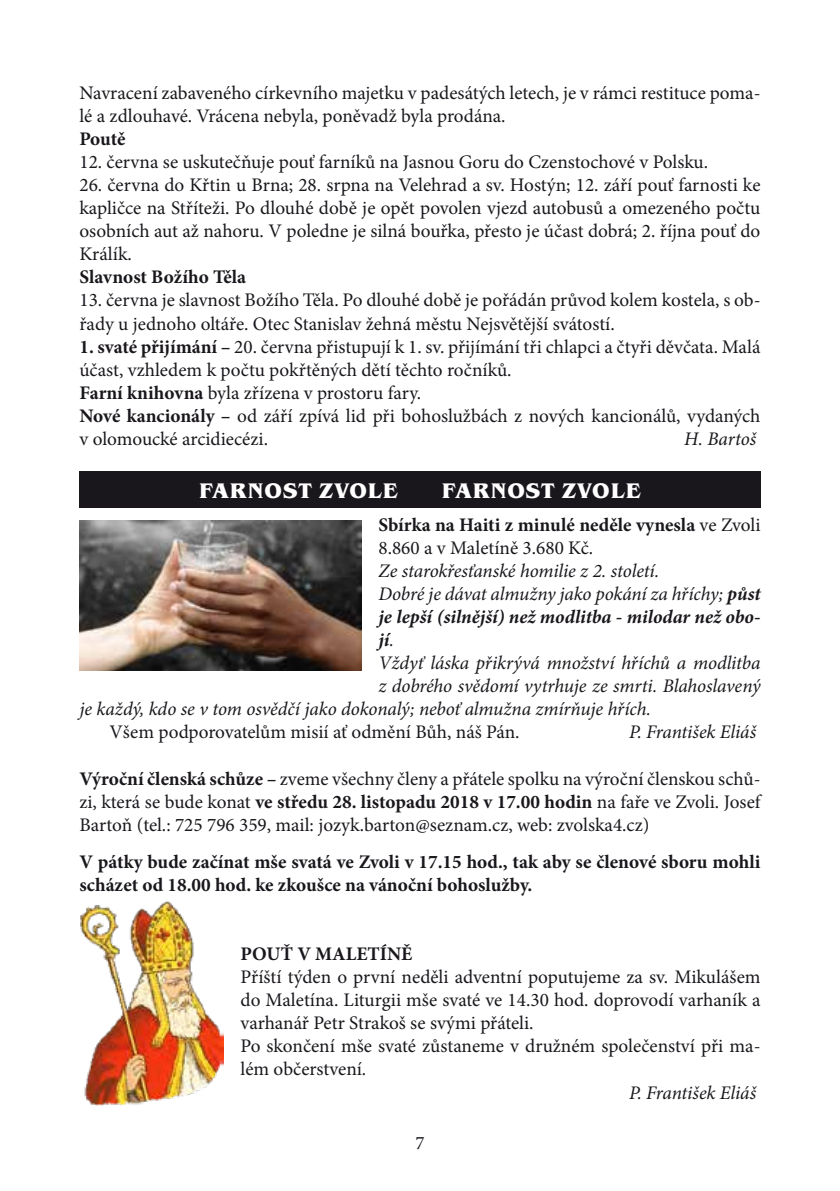
<style>
.page{position:relative;width:840px;height:1191px;background:#fff}
.page>*{position:absolute;margin:0;border:0;box-sizing:border-box;transform-origin:0 0}
.t1{font:700 21.8px "Benguiat Itc TOT";letter-spacing:.045em;color:#fff}
.t2{font:19.2px/23px "Minion Pro";color:#1a171c}
.t3{font:italic 19.2px "Minion Pro";letter-spacing:-.01em;color:#1a171c}
.t4{font:700 19.2px/23px "Minion Pro";color:#1a171c}
.t5{font:italic 700 19.2px "Minion Pro";color:#1a171c}
.t6{font:19px "Minion Pro";color:#1a171c}
.s1{font-weight:700}
.s2{font-weight:400}
</style>
<div class="page">
<div style="left:79px;top:471px;width:681px;height:37px;background:#1a171c"></div>
<img style="left:80px;top:900px;width:143px;height:206px">
<img style="left:80px;top:520px;width:281px;height:150px">
<p class="t2" style="left:79px;top:81px;width:682px">Navracení zabaveného církevního majetku v padesátých letech, je v rámci restituce poma&shy;lé a zdlouhavé. Vrácena nebyla, poněvadž byla prodána.</p>
<p class="t4" style="left:79px;top:127px;width:47px">Poutě</p>
<p class="t2" style="left:79px;top:151px;width:629px">12. června se uskutečňuje pouť farníků na Jasnou Goru do Czenstochové v Polsku.</p>
<p class="t2" style="left:79px;top:174px;width:682px;text-align:justify">26. června do Křtin u Brna; 28. srpna na Velehrad a sv. Hostýn; 12. září pouť farnosti ke kapličce na Stříteži. Po dlouhé době je opět povolen vjezd autobusů a omezeného počtu osobních aut až nahoru. V poledne je silná bouřka, přesto je účast dobrá; 2. října pouť do Králík.</p>
<p class="t4" style="left:79px;top:265px;width:168px">Slavnost Božího Těla</p>
<p class="t2" style="left:79px;top:289px;width:682px">13. června je slavnost Božího Těla. Po dlouhé době je pořádán průvod kolem kostela, s ob&shy;řady u jednoho oltáře. Otec Stanislav žehná městu Nejsvětější svátostí.</p>
<p class="t2" style="left:79px;top:335px;width:682px"><span class="s1">1. svaté přijímání –</span> 20. června přistupují k 1. sv. přijímání tři chlapci a čtyři děvčata. Malá účast, vzhledem k počtu pokřtěných dětí těchto ročníků.<br><span class="s1">Farní knihovna</span> byla zřízena v prostoru fary.<br><span class="s1">Nové kancionály –</span> od září zpívá lid při bohoslužbách z nových kancionálů, vydaných v olomoucké arcidiecézi.</p>
<p class="t3" style="left:683px;top:425px;width:73px">H. Bartoš</p>
<p class="t1" style="left:199px;top:478px;width:200px">FARNOST ZVOLE</p>
<p class="t1" style="left:441px;top:478px;width:200px">FARNOST ZVOLE</p>
<p class="t4" style="left:378px;top:513px;width:383px">Sbírka na Haiti z minulé neděle vynesla <span class="s2">ve Zvoli<br>8.860 a v Maletíně 3.680 Kč.</span></p>
<p class="t3" style="left:378px;top:558px;width:282px">Ze starokřesťanské homilie z 2. století.</p>
<p class="t3" style="left:378px;top:581px;width:383px">Dobré je dávat almužny jako pokání za hříchy; <span class="s1">půst</span></p>
<p class="t5" style="left:378px;top:603px;width:383px">je lepší (silnější) než modlitba - milodar než obo-</p>
<p class="t5" style="left:378px;top:626px;width:17px">jí<span class="s2">.</span></p>
<p class="t3" style="left:378px;top:650px;width:383px">Vždyť láska přikrývá množství hříchů a modlitba</p>
<p class="t3" style="left:378px;top:673px;width:383px">z dobrého svědomí vytrhuje ze smrti. Blahoslavený</p>
<p class="t3" style="left:79px;top:696px;width:572px">je každý, kdo se v tom osvědčí jako dokonalý; neboť almužna zmírňuje hřích.</p>
<p class="t2" style="left:109px;top:721px;width:411px">Všem podporovatelům misií ať odmění Bůh, náš Pán.</p>
<p class="t3" style="left:629px;top:719px;width:128px">P. František Eliáš</p>
<p class="t2" style="left:79px;top:767px;width:682px;text-align:justify"><span class="s1">Výroční členská schůze –</span> zveme všechny členy a přátele spolku na výroční členskou schů&shy;zi, která se bude konat <span class="s1">ve středu 28. listopadu 2018 v 17.00 hodin</span> na faře ve Zvoli. Josef Bartoň (tel.: 725 796 359, mail: jozyk.barton@seznam.cz, web: zvolska4.cz)</p>
<p class="t4" style="left:79px;top:850px;width:682px">V pátky bude začínat mše svatá ve Zvoli v 17.15 hod., tak aby se členové sboru mohli scházet od 18.00 hod. ke zkoušce na vánoční bohoslužby.</p>
<p class="t4" style="left:240px;top:942px;width:173px">POUŤ V MALETÍNĚ</p>
<p class="t2" style="left:240px;top:965px;width:521px">Příští týden o první neděli adventní poputujeme za sv. Mikulášem do Maletína. Liturgii mše svaté ve 14.30 hod. doprovodí varhaník a varhanář Petr Strakoš se svými přáteli.<br>Po skončení mše svaté zůstaneme v družném společenství při ma&shy;lém občerstvení.</p>
<p class="t3" style="left:629px;top:1079px;width:128px">P. František Eliáš</p>
<p class="t6" style="left:415px;top:1130px;width:11px">7</p>
</div>
